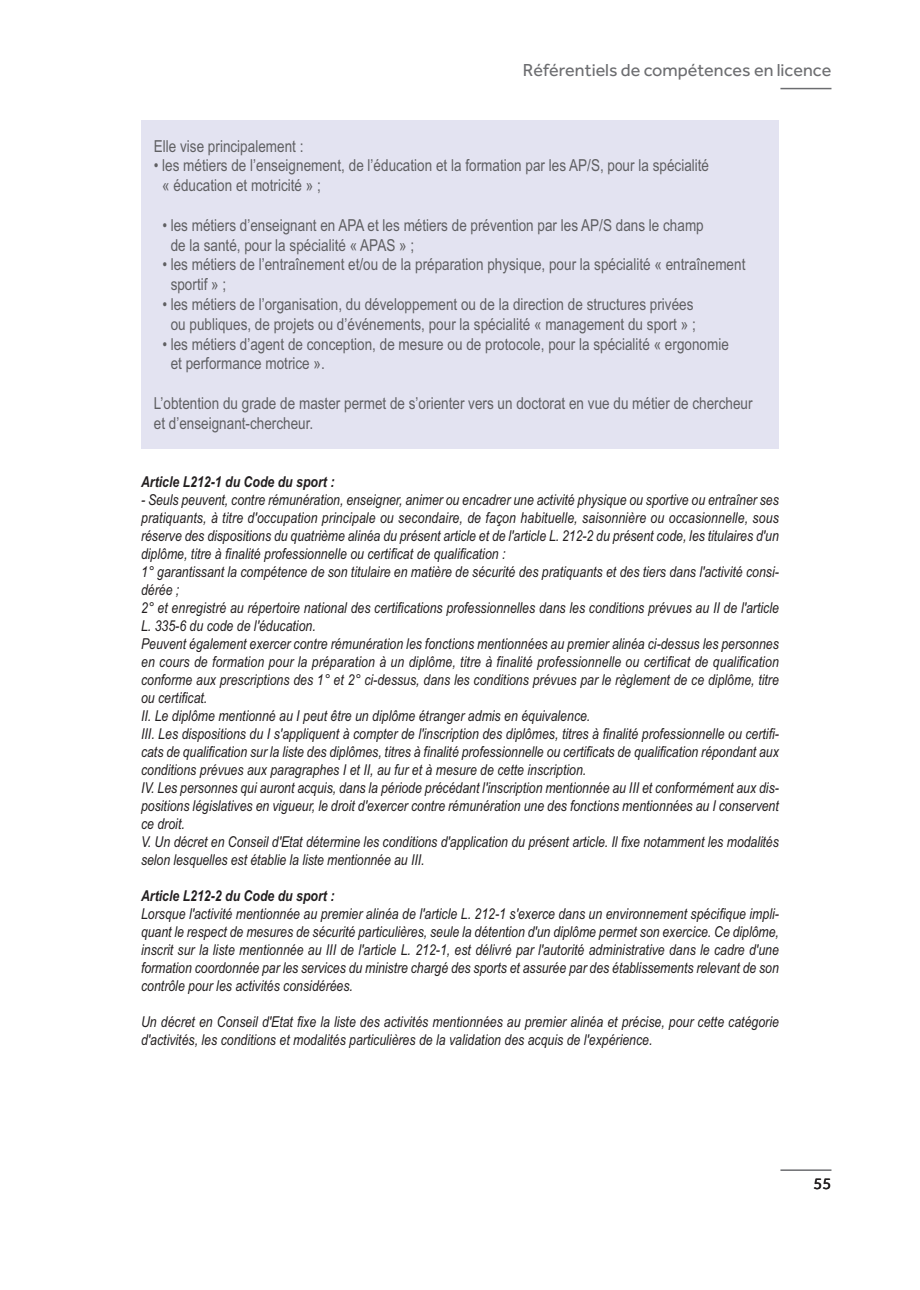
<style>
.page{position:relative;width:920px;height:1290px;background:#fff}
.page>*{position:absolute;margin:0;border:0;box-sizing:border-box;transform-origin:0 0}
.t1{font:18px "Effra";color:#6c6d70}
.t2{font:16.5px/19.8px "Arial Narrow";color:#5f5f62}
.t3{font:16.5px "Effra";color:#231f20}
.t4{font:italic 15px/18px "Arial Narrow";color:#231f20}
.t5{font:italic 700 15px "Arial Narrow";color:#231f20}
</style>
<div class="page">
<div style="left:141px;top:120px;width:638px;height:329px;background:#e3e3f1"></div>
<hr style="left:780px;top:88px;width:51px;height:1px;background:#6c6d70">
<hr style="left:780px;top:1169px;width:51px;height:2px;background:#6c6d70">
<p class="t1" style="left:523px;top:59px;width:310px">Référentiels de compétences en licence</p>
<p class="t2" style="left:154px;top:136px;width:151px">Elle vise principalement :</p>
<p class="t2" style="left:162px;top:156px;width:548px;text-indent:-8px">• les métiers de l’enseignement, de l’éducation et la formation par les AP/S, pour la spécialité « éducation et motricité » ;</p>
<p class="t2" style="left:171px;top:215px;width:535px;text-indent:-8px">• les métiers d’enseignant en APA et les métiers de prévention par les AP/S dans le champ de la santé, pour la spécialité « APAS » ;</p>
<p class="t2" style="left:171px;top:255px;width:576px;text-indent:-8px">• les métiers de l’entraînement et/ou de la préparation physique, pour la spécialité « entraînement sportif » ;</p>
<p class="t2" style="left:162px;top:294px;width:535px;text-align:center">• les métiers de l’organisation, du développement ou de la direction de structures privées ou publiques, de projets ou d’événements, pour la spécialité « management du sport » ;</p>
<p class="t2" style="left:171px;top:334px;width:560px;text-indent:-8px">• les métiers d’agent de conception, de mesure ou de protocole, pour la spécialité « ergonomie et performance motrice ».</p>
<p class="t2" style="left:154px;top:393px;width:600px">L’obtention du grade de master permet de s’orienter vers un doctorat en vue du métier de chercheur et d’enseignant-chercheur.</p>
<p class="t5" style="left:141px;top:473px;width:195px">Article L212-1 du Code du sport :</p>
<p class="t4" style="left:141px;top:491px;width:639px">- Seuls peuvent, contre rémunération, enseigner, animer ou encadrer une activité physique ou sportive ou entraîner ses pratiquants, à titre d'occupation principale ou secondaire, de façon habituelle, saisonnière ou occasionnelle, sous réserve des dispositions du quatrième alinéa du présent article et de l'article L. 212-2 du présent code, les titulaires d'un diplôme, titre à finalité professionnelle ou certificat de qualification :<br>1° garantissant la compétence de son titulaire en matière de sécurité des pratiquants et des tiers dans l'activité consi&shy;dérée ;<br>2° et enregistré au répertoire national des certifications professionnelles dans les conditions prévues au II de l'article L. 335-6 du code de l'éducation.<br>Peuvent également exercer contre rémunération les fonctions mentionnées au premier alinéa ci-dessus les personnes en cours de formation pour la préparation à un diplôme, titre à finalité professionnelle ou certificat de qualification conforme aux prescriptions des 1° et 2° ci-dessus, dans les conditions prévues par le règlement de ce diplôme, titre ou certificat.<br>II. Le diplôme mentionné au I peut être un diplôme étranger admis en équivalence.<br>III. Les dispositions du I s'appliquent à compter de l'inscription des diplômes, titres à finalité professionnelle ou certifi&shy;cats de qualification sur la liste des diplômes, titres à finalité professionnelle ou certificats de qualification répondant aux conditions prévues aux paragraphes I et II, au fur et à mesure de cette inscription.<br>IV. Les personnes qui auront acquis, dans la période précédant l'inscription mentionnée au III et conformément aux dis&shy;positions législatives en vigueur, le droit d'exercer contre rémunération une des fonctions mentionnées au I conservent ce droit.<br>V. Un décret en Conseil d'Etat détermine les conditions d'application du présent article. Il fixe notamment les modalités selon lesquelles est établie la liste mentionnée au III.</p>
<p class="t5" style="left:141px;top:887px;width:195px">Article L212-2 du Code du sport :</p>
<p class="t4" style="left:141px;top:905px;width:639px;text-align:justify">Lorsque l'activité mentionnée au premier alinéa de l'article L. 212-1 s'exerce dans un environnement spécifique impli&shy;quant le respect de mesures de sécurité particulières, seule la détention d'un diplôme permet son exercice. Ce diplôme, inscrit sur la liste mentionnée au III de l'article L. 212-1, est délivré par l'autorité administrative dans le cadre d'une formation coordonnée par les services du ministre chargé des sports et assurée par des établissements relevant de son contrôle pour les activités considérées.</p>
<p class="t4" style="left:141px;top:1013px;width:639px">Un décret en Conseil d'Etat fixe la liste des activités mentionnées au premier alinéa et précise, pour cette catégorie d'activités, les conditions et modalités particulières de la validation des acquis de l'expérience.</p>
<p class="t3" style="left:813px;top:1173px;width:19px">55</p>
</div>
